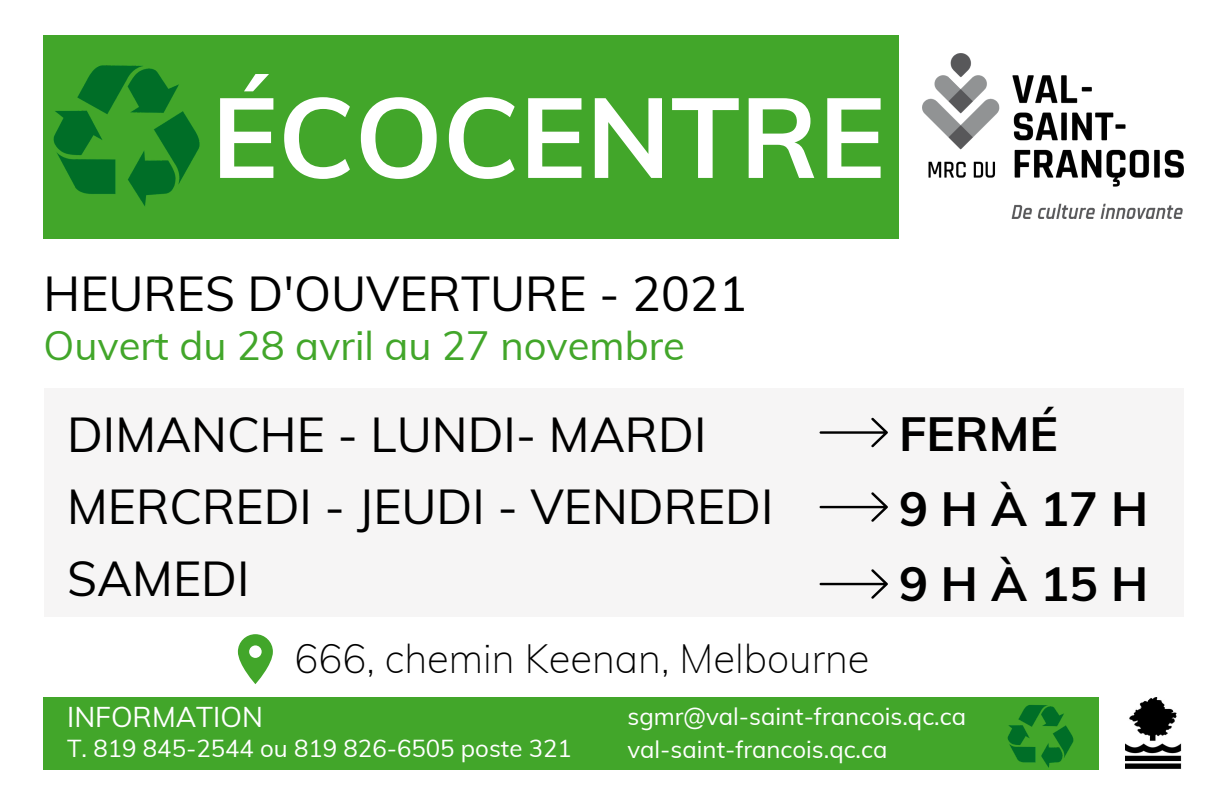
<style>
.page{position:relative;width:1224px;height:792px;background:#fff}
.page>*{position:absolute;margin:0;border:0;box-sizing:border-box;transform-origin:0 0}
.t1{font:700 112px "Muli";color:#fff}
.t2{font:48px "Muli";color:#000}
.t3{font:700 48px "Muli";letter-spacing:.275em;color:#000}
.t4{font:40px "Muli";color:#42a62a}
.t5{font:200 40px "Muli";color:#000}
.t6{font:28px "Muli";color:#fff}
.t7{font:24px "Muli";color:#fff}
</style>
<div class="page">
<img style="left:923px;top:54px;width:261px;height:165px">
<div style="left:44px;top:35px;width:855px;height:203px;background:#42a62a"></div>
<img style="left:53px;top:65px;width:147px;height:141px">
<div style="left:44px;top:388px;width:1140px;height:229px;background:#f6f5f5"></div>
<svg style="left:820px;top:418px;width:68px;height:29px"></svg>
<svg style="left:820px;top:492px;width:68px;height:30px"></svg>
<svg style="left:820px;top:569px;width:68px;height:30px"></svg>
<svg style="left:238px;top:634px;width:35px;height:50px"></svg>
<div style="left:44px;top:697px;width:1055px;height:73px;background:#42a62a"></div>
<img style="left:1008px;top:705px;width:66px;height:63px">
<img style="left:1125px;top:697px;width:57px;height:72px">
<p class="t1" style="left:211px;top:65px;width:675px">ÉCOCENTRE</p>
<p class="t2" style="left:44px;top:263px;width:705px">HEURES D'OUVERTURE - 2021</p>
<p class="t4" style="left:44px;top:320px;width:643px">Ouvert du 28 avril au 27 novembre</p>
<p class="t2" style="left:67px;top:404px;width:641px">DIMANCHE - LUNDI- MARDI</p>
<p class="t2" style="left:67px;top:476px;width:708px">MERCREDI - JEUDI - VENDREDI</p>
<p class="t2" style="left:67px;top:548px;width:184px">SAMEDI</p>
<p class="t5" style="left:294px;top:633px;width:577px">666, chemin Keenan, Melbourne</p>
<p class="t3" style="left:899px;top:403px;width:161px">FERMÉ</p>
<p class="t3" style="left:899px;top:478px;width:251px">9HÀ17H</p>
<p class="t3" style="left:899px;top:553px;width:251px">9HÀ15H</p>
<p class="t6" style="left:67px;top:699px;width:197px">INFORMATION</p>
<p class="t7" style="left:67px;top:732px;width:506px">T. 819 845-2544 ou 819 826-6505 poste 321</p>
<p class="t7" style="left:627px;top:701px;width:340px">sgmr@val-saint-francois.qc.ca</p>
<p class="t7" style="left:627px;top:734px;width:261px">val-saint-francois.qc.ca</p>
</div>
